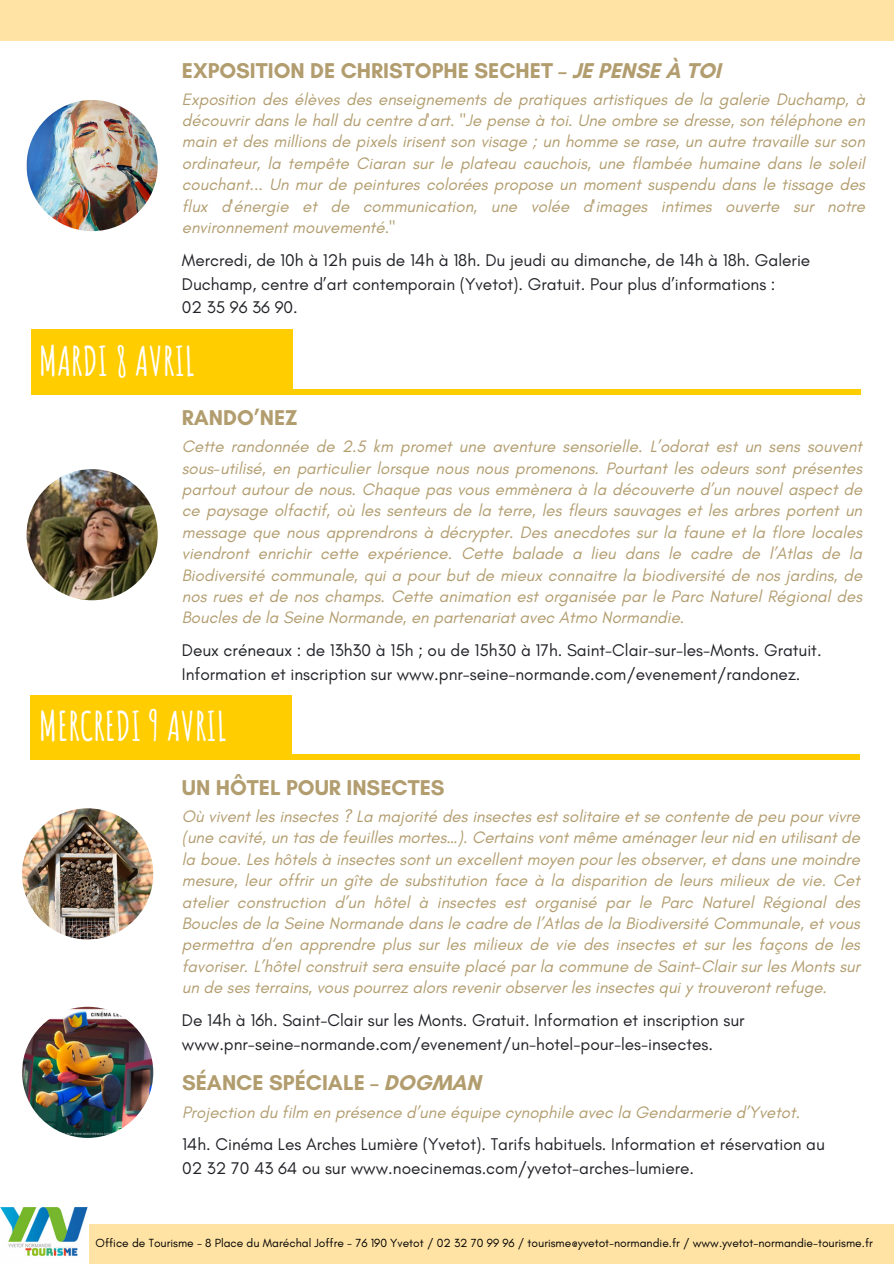
<style>
.page{position:relative;width:894px;height:1264px;background:#fff}
.page>*{position:absolute;margin:0;border:0;box-sizing:border-box;transform-origin:0 0}
.t1{font:700 39.9px "Amatic SC";color:#fff}
.t2{font:700 21.75px "Glacial Indifference";color:#b29d6f}
.t3{font:17.25px/23.7px "Glacial Indifference";color:#212227}
.t4{font:italic 16.8px/21.5px "Glacial Indifference";color:#b29d6f;text-align:justify}
.t5{font:12px "Glacial Indifference";color:#000}
</style>
<div class="page">
<div style="left:0;top:1224px;width:893px;height:39px;background:#ffe3a4"></div>
<div style="left:0;top:0;width:893px;height:41px;background:#ffe3a4"></div>
<img style="left:0;top:1207px;width:89px;height:56px">
<div style="left:31px;top:754px;width:828px;height:6px;background:#ffcd00"></div>
<div style="left:31px;top:695px;width:261px;height:62px;background:#ffcd00"></div>
<div style="left:32px;top:389px;width:828px;height:5px;background:#ffcd00"></div>
<div style="left:32px;top:329px;width:261px;height:62px;background:#ffcd00"></div>
<img style="left:27px;top:469px;width:131px;height:131px;border-radius:50%">
<img style="left:22px;top:808px;width:131px;height:131px;border-radius:50%">
<img style="left:27px;top:100px;width:131px;height:131px;border-radius:50%">
<img style="left:22px;top:1006px;width:131px;height:131px;border-radius:50%">
<h2 class="t2" style="left:182px;top:57px;width:540px">EXPOSITION DE CHRISTOPHE SECHET – JE PENSE À TOI</h2>
<h3 class="t4" style="left:182px;top:88px;width:684px">Exposition des élèves des enseignements de pratiques artistiques de la galerie Duchamp, à découvrir dans le hall du centre d'art. "Je pense à toi. Une ombre se dresse, son téléphone en main et des millions de pixels irisent son visage ; un homme se rase, un autre travaille sur son ordinateur, la tempête Ciaran sur le plateau cauchois, une flambée humaine dans le soleil couchant... Un mur de peintures colorées propose un moment suspendu dans le tissage des flux d'énergie et de communication, une volée d'images intimes ouverte sur notre environnement mouvementé."</h3>
<h3 class="t3" style="left:182px;top:248px;width:629px">Mercredi, de 10h à 12h puis de 14h à 18h. Du jeudi au dimanche, de 14h à 18h. Galerie<br>Duchamp, centre d’art contemporain (Yvetot). Gratuit. Pour plus d’informations :<br>02 35 96 36 90.</h3>
<h3 class="t1" style="left:39px;top:335px;width:157px">MARDI 8 AVRIL</h3>
<h3 class="t2" style="left:182px;top:404px;width:117px">RANDO’NEZ</h3>
<h1 class="t4" style="left:182px;top:435px;width:681px">Cette randonnée de 2.5 km promet une aventure sensorielle. L’odorat est un sens souvent sous-utilisé, en particulier lorsque nous nous promenons. Pourtant les odeurs sont présentes partout autour de nous. Chaque pas vous emmènera à la découverte d’un nouvel aspect de ce paysage olfactif, où les senteurs de la terre, les fleurs sauvages et les arbres portent un message que nous apprendrons à décrypter. Des anecdotes sur la faune et la flore locales viendront enrichir cette expérience. Cette balade a lieu dans le cadre de l’Atlas de la Biodiversité communale, qui a pour but de mieux connaitre la biodiversité de nos jardins, de nos rues et de nos champs. Cette animation est organisée par le Parc Naturel Régional des Boucles de la Seine Normande, en partenariat avec Atmo Normandie.</h1>
<p class="t3" style="left:182px;top:638px;width:641px">Deux créneaux : de 13h30 à 15h ; ou de 15h30 à 17h. Saint-Clair-sur-les-Monts. Gratuit.<br>Information et inscription sur www.pnr-seine-normande.com/evenement/randonez.</p>
<h2 class="t1" style="left:39px;top:700px;width:189px">MERCREDI 9 AVRIL</h2>
<h3 class="t2" style="left:182px;top:774px;width:264px">UN HÔTEL POUR INSECTES</h3>
<h3 class="t4" style="left:182px;top:805px;width:679px">Où vivent les insectes ? La majorité des insectes est solitaire et se contente de peu pour vivre (une cavité, un tas de feuilles mortes…). Certains vont même aménager leur nid en utilisant de la boue. Les hôtels à insectes sont un excellent moyen pour les observer, et dans une moindre mesure, leur offrir un gîte de substitution face à la disparition de leurs milieux de vie. Cet atelier construction d’un hôtel à insectes est organisé par le Parc Naturel Régional des Boucles de la Seine Normande dans le cadre de l’Atlas de la Biodiversité Communale, et vous permettra d‘en apprendre plus sur les milieux de vie des insectes et sur les façons de les favoriser. L’hôtel construit sera ensuite placé par la commune de Saint-Clair sur les Monts sur un de ses terrains, vous pourrez alors revenir observer les insectes qui y trouveront refuge.</h3>
<h1 class="t3" style="left:182px;top:1008px;width:564px">De 14h à 16h. Saint-Clair sur les Monts. Gratuit. Information et inscription sur www.pnr-seine-normande.com/evenement/un-hotel-pour-les-insectes.</h1>
<h2 class="t2" style="left:182px;top:1069px;width:300px">SÉANCE SPÉCIALE – DOGMAN</h2>
<h3 class="t4" style="left:182px;top:1100px;width:619px">Projection du film en présence d’une équipe cynophile avec la Gendarmerie d’Yvetot.</h3>
<h3 class="t3" style="left:182px;top:1132px;width:644px">14h. Cinéma Les Arches Lumière (Yvetot). Tarifs habituels. Information et réservation au<br>02 32 70 43 64 ou sur www.noecinemas.com/yvetot-arches-lumiere.</h3>
<p class="t5" style="left:96px;top:1235px;width:778px">Office de Tourisme - 8 Place du Maréchal Joffre - 76 190 Yvetot / 02 32 70 99 96 / tourisme@yvetot-normandie.fr / www.yvetot-normandie-tourisme.fr</p>
</div>
